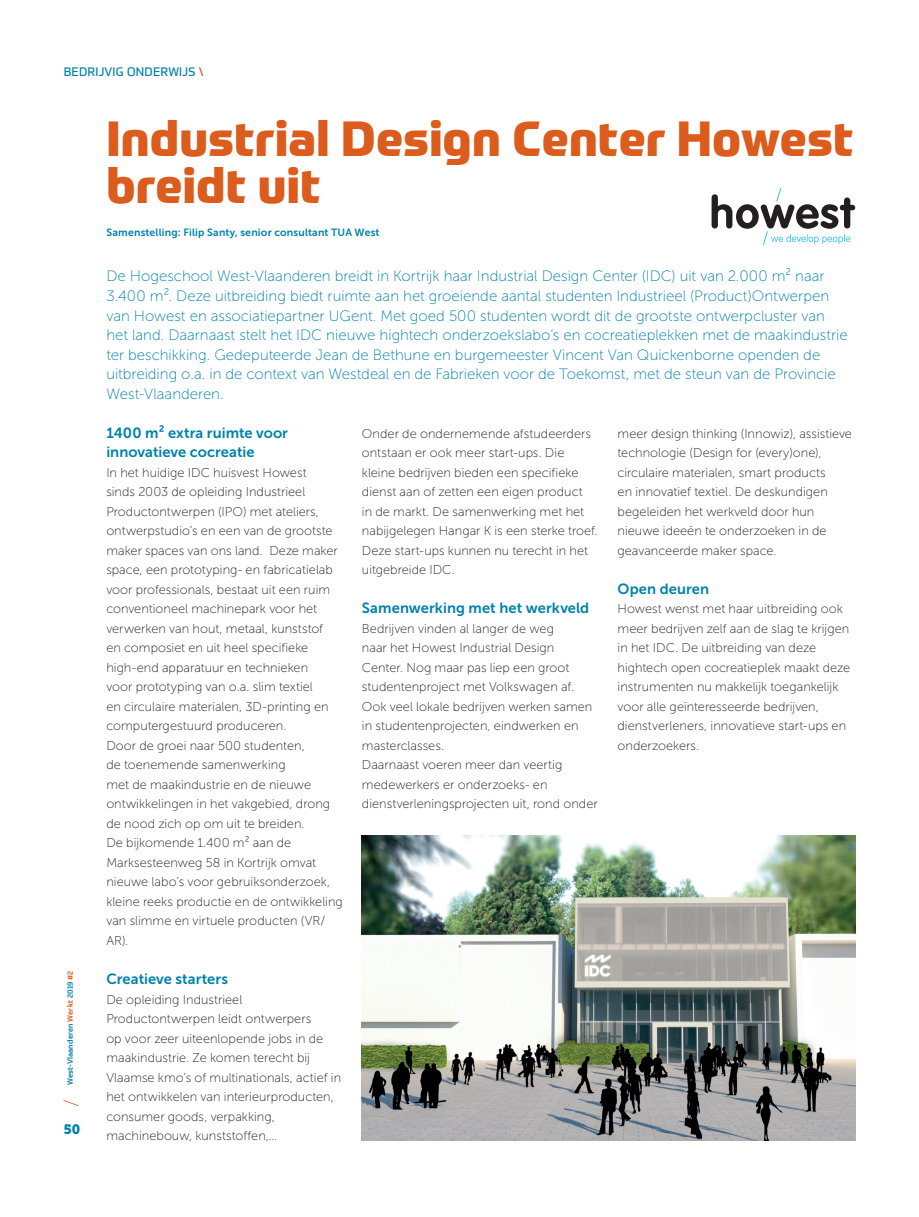
<style>
.page{position:relative;width:919px;height:1217px;background:#fff}
.page>*{position:absolute;margin:0;border:0;box-sizing:border-box;transform-origin:0 0}
.t1{font:800 48px/46.5px "Prometo";letter-spacing:.005em;color:#db5c1c}
.t2{font:100 21px "Prometo";color:#db5c1c}
.t3{font:15px/19.5px "Museo Sans 100";color:#0081ad}
.t4{font:14.7px/19.5px "Museo Sans 700";color:#0081ad}
.t5{font:13.5px "Museo Slab 900";color:#0081ad}
.t6{font:12.75px/19.5px "Museo Sans 100";color:#231f20}
.t7{font:12px "Prometo";letter-spacing:.02em;color:#0081ad}
.t8{font:10.5px "Museo Sans 700";letter-spacing:.015em;color:#0081ad}
.t9{font:500 7.5px "Prometo";letter-spacing:.02em;color:#0081ad}
.s1{color:#db5c1c}
</style>
<div class="page">
<svg style="left:711px;top:188px;width:144px;height:57px"></svg>
<img style="left:362px;top:835px;width:493px;height:305px">
<p class="t7" style="left:64px;top:64px;width:141px">BEDRIJVIG ONDERWIJS <span class="s1">\</span></p>
<p class="t9" style="left:65px;top:1084px;width:116px;rotate:-90deg">West-Vlaanderen <span class="s1">Werkt</span> 2019 <span class="s1">#2</span></p>
<h2 class="t2" style="left:59px;top:1106px;width:9px;rotate:-90deg">/</h2>
<p class="t5" style="left:64px;top:1121px;width:18px">50</p>
<h1 class="t1" style="left:106px;top:116px;width:748px">Industrial Design Center Howest breidt uit</h1>
<p class="t8" style="left:106px;top:227px;width:275px">Samenstelling: Filip Santy, senior consultant TUA West</p>
<p class="t3" style="left:106px;top:267px;width:742px">De Hogeschool West-Vlaanderen breidt in Kortrijk haar Industrial Design Center (IDC) uit van 2.000 m² naar 3.400 m². Deze uitbreiding biedt ruimte aan het groeiende aantal studenten Industrieel (Product)Ontwerpen van Howest en associatiepartner UGent. Met goed 500 studenten wordt dit de grootste ontwerpcluster van het land. Daarnaast stelt het IDC nieuwe hightech onderzoekslabo’s en cocreatieplekken met de maakindustrie ter beschikking. Gedeputeerde Jean de Bethune en burgemeester Vincent Van Quickenborne openden de uitbreiding o.a. in de context van Westdeal en de Fabrieken voor de Toekomst, met de steun van de Provincie West-Vlaanderen.</p>
<p class="t4" style="left:106px;top:422px;width:183px">1400 m² extra ruimte voor innovatieve cocreatie</p>
<p class="t6" style="left:106px;top:462px;width:238px">In het huidige IDC huisvest Howest<br>sinds 2003 de opleiding Industrieel Productontwerpen (IPO) met ateliers, ontwerpstudio’s en een van de grootste maker spaces van ons land. Deze maker space, een prototyping- en fabricatielab voor professionals, bestaat uit een ruim conventioneel machinepark voor het verwerken van hout, metaal, kunststof<br>en composiet en uit heel specifieke high-end apparatuur en technieken<br>voor prototyping van o.a. slim textiel<br>en circulaire materialen, 3D-printing en computergestuurd produceren.<br>Door de groei naar 500 studenten,<br>de toenemende samenwerking<br>met de maakindustrie en de nieuwe ontwikkelingen in het vakgebied, drong de nood zich op om uit te breiden.<br>De bijkomende 1.400 m² aan de Marksesteenweg 58 in Kortrijk omvat nieuwe labo’s voor gebruiksonderzoek, kleine reeks productie en de ontwikkeling van slimme en virtuele producten (VR/ AR).</p>
<p class="t4" style="left:106px;top:968px;width:123px">Creatieve starters</p>
<p class="t6" style="left:106px;top:989px;width:236px">De opleiding Industrieel Productontwerpen leidt ontwerpers<br>op voor zeer uiteenlopende jobs in de maakindustrie. Ze komen terecht bij Vlaamse kmo’s of multinationals, actief in het ontwikkelen van interieurproducten, consumer goods, verpakking, machinebouw, kunststoffen,…</p>
<p class="t6" style="left:617px;top:423px;width:236px">meer design thinking (Innowiz), assistieve technologie (Design for (every)one), circulaire materialen, smart products<br>en innovatief textiel. De deskundigen begeleiden het werkveld door hun nieuwe ideeën te onderzoeken in de geavanceerde maker space.</p>
<p class="t4" style="left:617px;top:578px;width:93px">Open deuren</p>
<p class="t6" style="left:617px;top:599px;width:234px">Howest wenst met haar uitbreiding ook meer bedrijven zelf aan de slag te krijgen in het IDC. De uitbreiding van deze hightech open cocreatieplek maakt deze instrumenten nu makkelijk toegankelijk voor alle geïnteresseerde bedrijven, dienstverleners, innovatieve start-ups en onderzoekers.</p>
<p class="t6" style="left:362px;top:423px;width:237px">Onder de ondernemende afstudeerders ontstaan er ook meer start-ups. Die kleine bedrijven bieden een specifieke dienst aan of zetten een eigen product<br>in de markt. De samenwerking met het nabijgelegen Hangar K is een sterke troef.<br>Deze start-ups kunnen nu terecht in het uitgebreide IDC.</p>
<p class="t4" style="left:362px;top:598px;width:229px">Samenwerking met het werkveld</p>
<p class="t6" style="left:362px;top:618px;width:237px">Bedrijven vinden al langer de weg<br>naar het Howest Industrial Design Center. Nog maar pas liep een groot studentenproject met Volkswagen af.<br>Ook veel lokale bedrijven werken samen in studentenprojecten, eindwerken en masterclasses.<br>Daarnaast voeren meer dan veertig medewerkers er onderzoeks- en dienstverleningsprojecten uit, rond onder</p>
</div>
